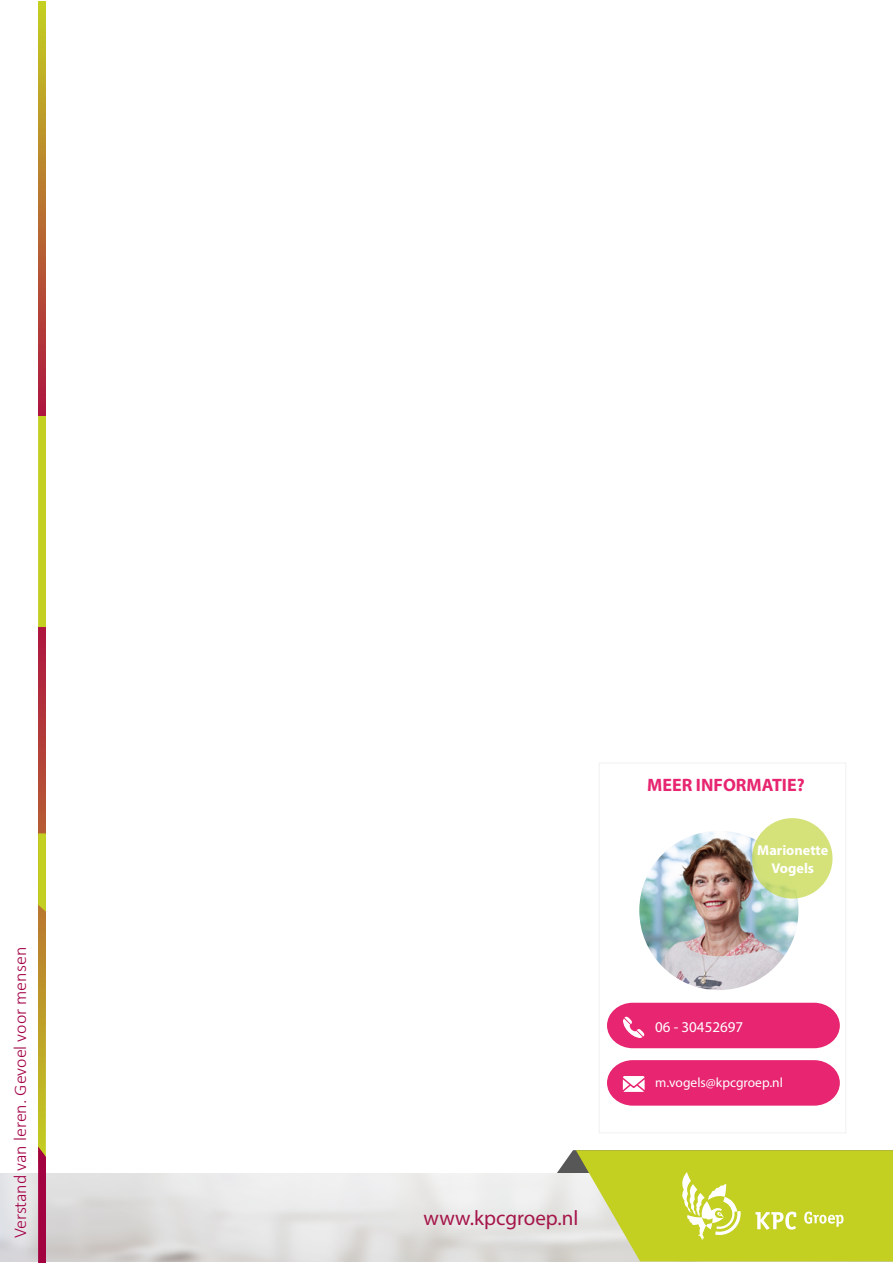
<style>
.page{position:relative;width:893px;height:1263px;background:#fff}
.page>*{position:absolute;margin:0;border:0;box-sizing:border-box;transform-origin:0 0}
.t1{font:21px "Myriad Pro";color:#a51549}
.t2{font:300 18px "Calibri";color:#a30046}
.t3{font:700 18px "Myriad Pro";color:#e72570}
.t4{font:15px "Myriad Pro";color:#fff}
.t5{font:700 14.25px/17.1px "Myriad Pro";color:#fff;text-align:center}
.t6{font:13.5px "Myriad Pro";color:#fff}
</style>
<div class="page">
<svg style="left:491px;top:1150px;width:402px;height:111px;background:#ced662"></svg>
<svg style="left:38px;top:1px;width:8px;height:281px;background:#bc912b"></svg>
<svg style="left:38px;top:282px;width:11px;height:981px"></svg>
<div style="left:599px;top:763px;width:247px;height:370px;border:1px solid #f0f1f3"></div>
<img style="left:639px;top:831px;width:159px;height:159px;border-radius:80px">
<div style="left:752px;top:818px;width:80px;height:80px;background:#d4e279;border-radius:50%"></div>
<svg style="left:607px;top:1060px;width:233px;height:46px;background:#e9377c"></svg>
<svg style="left:607px;top:1003px;width:233px;height:45px;background:#e83278"></svg>
<p class="t2" style="left:9px;top:1238px;width:293px;rotate:-90deg">Verstand van leren. Gevoel voor mensen</p>
<p class="t1" style="left:424px;top:1204px;width:156px">www.kpcgroep.nl</p>
<p class="t3" style="left:647px;top:774px;width:159px">MEER INFORMATIE?</p>
<p class="t5" style="left:757px;top:841px;width:72px">Marionette<br>Vogels</p>
<p class="t4" style="left:655px;top:1018px;width:89px">06 - 30452697</p>
<p class="t6" style="left:655px;top:1074px;width:129px">m.vogels@kpcgroep.nl</p>
</div>
